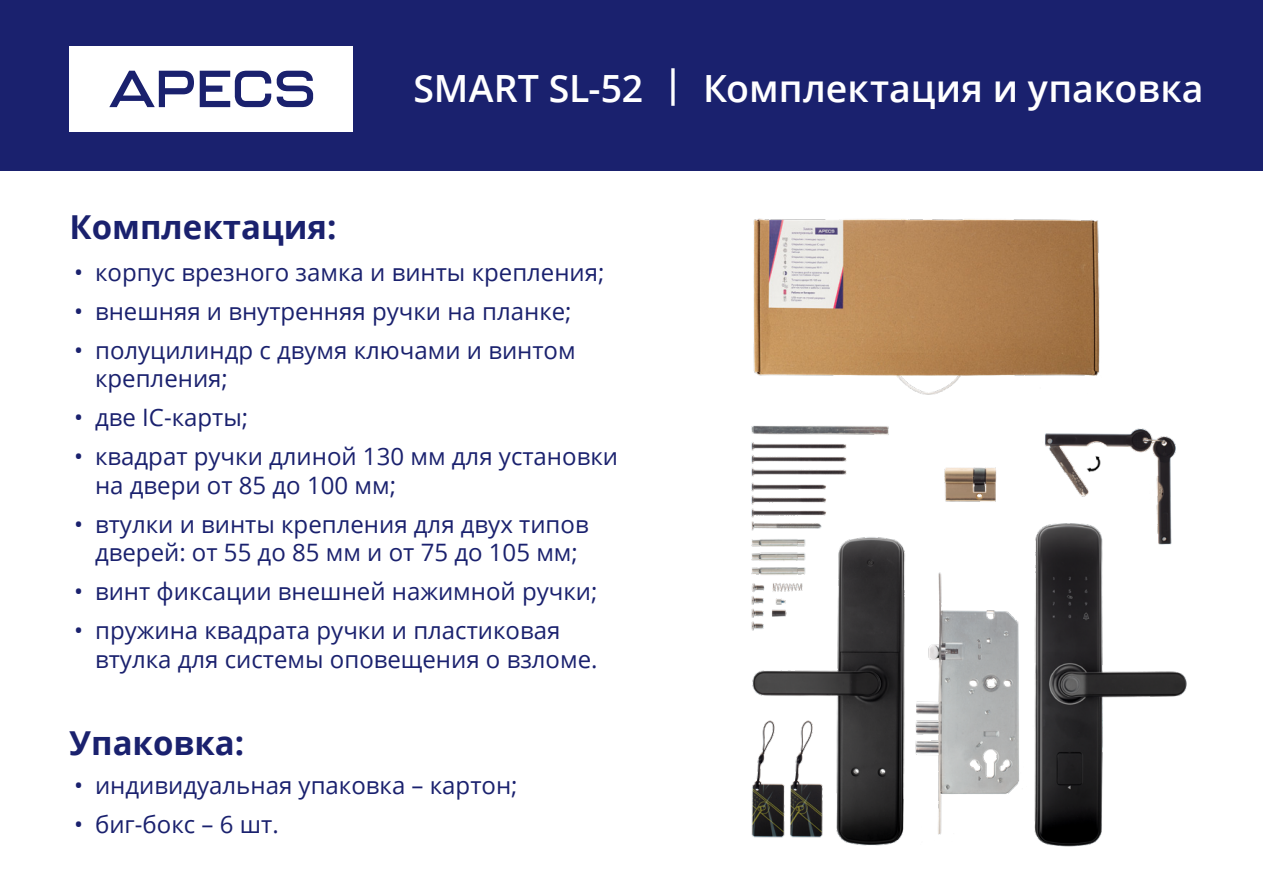
<style>
.page{position:relative;width:1263px;height:893px;background:#fff}
.page>*{position:absolute;margin:0;border:0;box-sizing:border-box;transform-origin:0 0}
.t1{font:600 37.5px "Open Sans";color:#fff}
.t2{font:700 33px "Open Sans";color:#1a216e}
.t3{font:24px/28.5px "Open Sans";color:#1a216e}
</style>
<div class="page">
<div style="left:0;top:0;width:1263px;height:171px;background:#1a216e"></div>
<div style="left:70px;top:46px;width:283px;height:86px;background:#fff"></div>
<svg style="left:200px;top:71px;width:71px;height:36px"></svg>
<svg style="left:109px;top:71px;width:85px;height:36px"></svg>
<svg style="left:277px;top:71px;width:36px;height:36px"></svg>
<img style="left:751px;top:425px;width:436px;height:422px">
<img style="left:753px;top:218px;width:347px;height:177px">
<h2 class="t2" style="left:70px;top:204px;width:268px">Комплектация:</h2>
<h1 class="t1" style="left:413px;top:62px;width:791px">SMART SL-52 | Комплектация и упаковка</h1>
<p class="t3" style="left:74px;top:257px;width:532px">• корпус врезного замка и винты крепления;</p>
<p class="t3" style="left:74px;top:296px;width:499px">• внешняя и внутренняя ручки на планке;</p>
<p class="t3" style="left:95px;top:335px;width:482px;text-indent:-21px">• полуцилиндр с двумя ключами и винтом крепления;</p>
<p class="t3" style="left:74px;top:402px;width:176px">• две IC-карты;</p>
<p class="t3" style="left:95px;top:441px;width:524px;text-indent:-21px">• квадрат ручки длиной 130 мм для установки на двери от 85 до 100 мм;</p>
<p class="t3" style="left:74px;top:509px;width:516px;text-align:center">• втулки и винты крепления для двух типов дверей: от 55 до 85 мм и от 75 до 105 мм;</p>
<p class="t3" style="left:74px;top:576px;width:525px">• винт фиксации внешней нажимной ручки;</p>
<p class="t3" style="left:95px;top:615px;width:504px;text-indent:-21px">• пружина квадрата ручки и пластиковая втулка для системы оповещения о взломе.</p>
<h2 class="t2" style="left:70px;top:719px;width:176px">Упаковка:</h2>
<p class="t3" style="left:74px;top:771px;width:445px">• индивидуальная упаковка – картон;</p>
<p class="t3" style="left:74px;top:810px;width:206px">• биг-бокс – 6 шт.</p>
</div>
